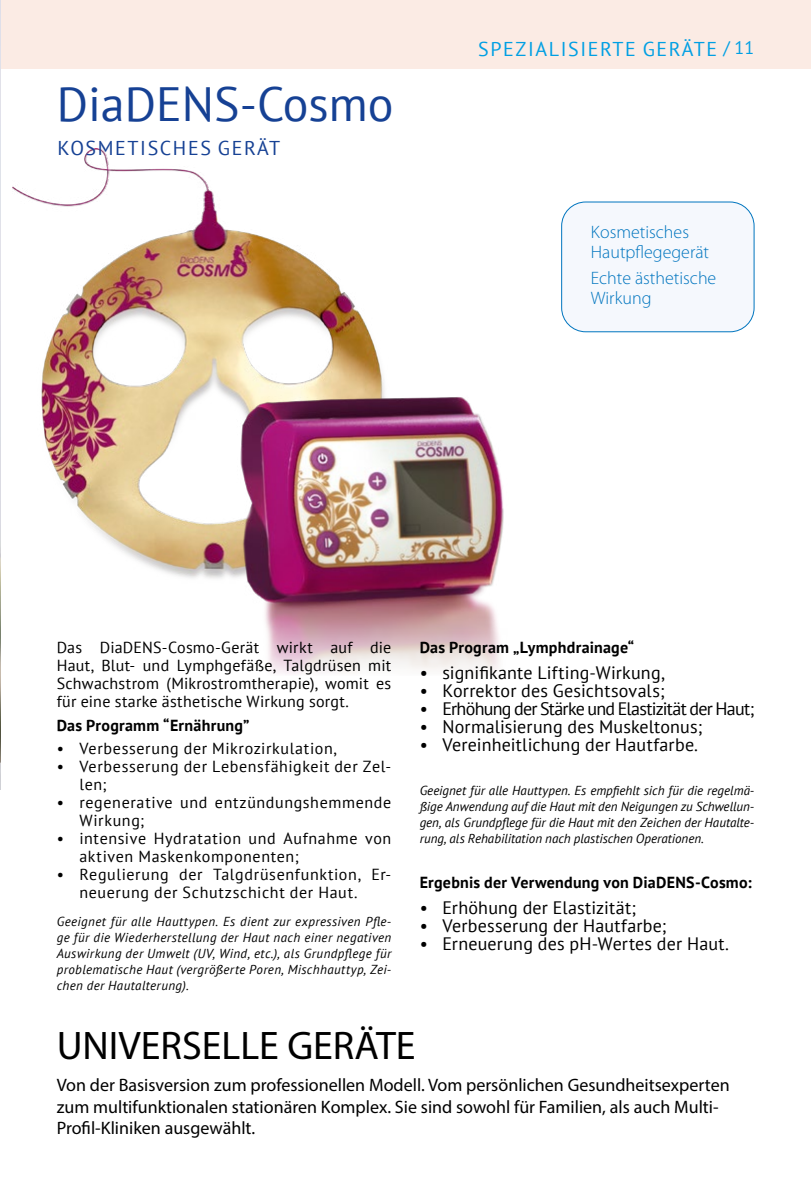
<style>
.page{position:relative;width:811px;height:1191px;background:#fff}
.page>*{position:absolute;margin:0;border:0;box-sizing:border-box;transform-origin:0 0}
.t1{font:48px "PT Sans";color:#164194}
.t2{font:40px "Myriad Pro";color:#000}
.t3{font:20px "PT Sans";letter-spacing:.08em;color:#009fe3}
.t4{font:20px "PT Sans";letter-spacing:.08em;color:#164194}
.t5{font:18px "PT Sans";letter-spacing:.01em;color:#000}
.t6{font:18px/21.6px "Myriad Pro";color:#000}
.t7{font:300 18px/20px "Myriad Pro";color:#0075bf}
.t8{font:18px "PT Sans";letter-spacing:-.04em;color:#000}
.t9{font:16px/18px "PT Sans";letter-spacing:.04em;color:#000}
.t10{font:700 16px "PT Sans";letter-spacing:.015em;color:#000}
.t11{font:italic 13px/16px "PT Sans";letter-spacing:.015em;color:#000;text-align:justify}
.s1{font-size:18px}
</style>
<div class="page">
<div style="left:561px;top:202px;width:193px;height:130px;background:#f5f8fd;border-radius:24px"></div>
<div style="left:561px;top:202px;width:193px;height:130px;border:1px solid #0075bf;border-radius:24px"></div>
<img style="left:13px;top:148px;width:342px;height:418px">
<img style="left:149px;top:308px;width:471px;height:366px">
<div style="left:0;top:0;width:811px;height:69px;background:#fbebe4"></div>
<img style="left:0;top:0;width:1px;height:789px">
<h1 class="t1" style="left:57px;top:73px;width:338px">DiaDENS-Cosmo</h1>
<h3 class="t4" style="left:57px;top:135px;width:224px">KOSMETISCHES GERÄT</h3>
<h3 class="t3" style="left:478px;top:36px;width:277px">SPEZIALISIERTE GERÄTE <span class="s1">/ 11</span></h3>
<h3 class="t7" style="left:591px;top:223px;width:120px">Kosmetisches<br>Hautpflegegerät</h3>
<h3 class="t7" style="left:591px;top:268px;width:127px">Echte ästhetische<br>Wirkung</h3>
<p class="t9" style="left:57px;top:638px;width:336px;text-align:justify">Das DiaDENS-Cosmo-Gerät wirkt auf die Haut, Blut- und Lymphgefäße, Talgdrüsen mit Schwachstrom (Mikrostromtherapie), womit es für eine starke ästhetische Wirkung sorgt.</p>
<p class="t10" style="left:57px;top:714px;width:194px">Das Programm “Ernährung”</p>
<p class="t9" style="left:57px;top:739px;width:281px">• Verbesserung der Mikrozirkulation,</p>
<p class="t9" style="left:79px;top:757px;width:313px;text-indent:-23px">• Verbesserung der Lebensfähigkeit der Zel&shy;len;</p>
<p class="t9" style="left:79px;top:793px;width:313px;text-indent:-23px">• regenerative und entzündungshemmende<br>Wirkung;</p>
<p class="t9" style="left:79px;top:829px;width:313px;text-indent:-23px">• intensive Hydratation und Aufnahme von aktiven Maskenkomponenten;</p>
<p class="t9" style="left:79px;top:865px;width:313px;text-indent:-23px">• Regulierung der Talgdrüsenfunktion, Er&shy;neuerung der Schutzschicht der Haut.</p>
<p class="t11" style="left:57px;top:913px;width:336px">Geeignet für alle Hauttypen. Es dient zur expressiven Pfle&shy;ge für die Wiederherstellung der Haut nach einer negativen Auswirkung der Umwelt (UV, Wind, etc.), als Grundpflege für problematische Haut (vergrößerte Poren, Mischhauttyp, Zei&shy;chen der Hautalterung).</p>
<p class="t10" style="left:420px;top:636px;width:216px">Das Program „Lymphdrainage“</p>
<h3 class="t5" style="left:420px;top:660px;width:246px">• signifikante Lifting-Wirkung,</h3>
<h3 class="t5" style="left:420px;top:678px;width:246px">• Korrektor des Gesichtsovals;</h3>
<h3 class="t8" style="left:420px;top:696px;width:336px">• Erhöhung der Stärke und Elastizität der Haut;</h3>
<h3 class="t5" style="left:420px;top:714px;width:284px">• Normalisierung des Muskeltonus;</h3>
<h3 class="t5" style="left:420px;top:732px;width:280px">• Vereinheitlichung der Hautfarbe.</h3>
<p class="t11" style="left:420px;top:781px;width:336px">Geeignet für alle Hauttypen. Es empfiehlt sich für die regelmä&shy;ßige Anwendung auf die Haut mit den Neigungen zu Schwellun&shy;gen, als Grundpflege für die Haut mit den Zeichen der Hautalte&shy;rung, als Rehabilitation nach plastischen Operationen.</p>
<p class="t10" style="left:420px;top:871px;width:333px">Ergebnis der Verwendung von DiaDENS-Cosmo:</p>
<h3 class="t5" style="left:420px;top:895px;width:218px">• Erhöhung der Elastizität;</h3>
<h3 class="t5" style="left:420px;top:913px;width:248px">• Verbesserung der Hautfarbe;</h3>
<h3 class="t5" style="left:420px;top:931px;width:311px">• Erneuerung des pH-Wertes der Haut.</h3>
<h2 class="t2" style="left:57px;top:1020px;width:360px">UNIVERSELLE GERÄTE</h2>
<h3 class="t6" style="left:57px;top:1074px;width:674px">Von der Basisversion zum professionellen Modell. Vom persönlichen Gesundheitsexperten zum multifunktionalen stationären Komplex. Sie sind sowohl für Familien, als auch Multi-<br>Profil-Kliniken ausgewählt.</h3>
</div>
